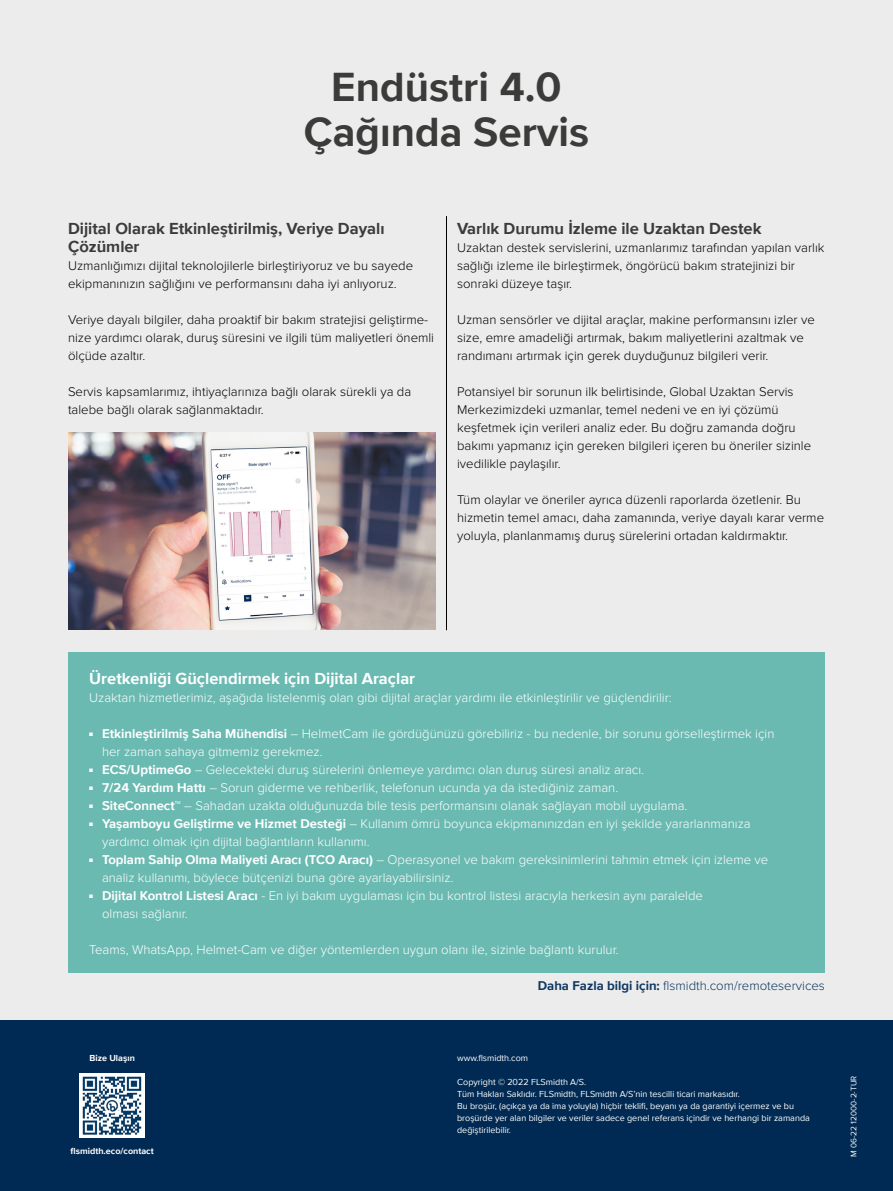
<style>
.page{position:relative;width:893px;height:1191px;background:#ececed}
.page>*{position:absolute;margin:0;border:0;box-sizing:border-box;transform-origin:0 0}
.t1{font:700 42px/45px "Proxima Nova";color:#3b3b3a;text-align:center}
.t2{font:700 16.5px/18px "Proxima Nova";color:#3b3b3a}
.t3{font:700 16.5px "Proxima Nova";color:#fff}
.t4{font:300 13.2px/18px "Proxima Nova";color:#000}
.t5{font:300 13.2px/18px "Proxima Nova";color:#fff}
.t6{font:300 13.2px "Proxima Nova";color:#0c3760}
.t7{font:9px/12px "Proxima Nova";color:#fff}
.t8{font:700 9px "Proxima Nova";color:#fff}
.t9{font:8.25px "Proxima Nova";color:#fff}
.s1{font-weight:700}
</style>
<div class="page">
<img style="left:68px;top:433px;width:368px;height:196px">
<hr style="left:446px;top:216px;width:1px;height:414px;background:#000">
<div style="left:0;top:1020px;width:893px;height:171px;background:#002a53"></div>
<div style="left:68px;top:652px;width:757px;height:320px;background:#6abab2"></div>
<img style="left:80px;top:1073px;width:65px;height:64px">
<h1 class="t1" style="left:304px;top:64px;width:287px">Endüstri 4.0<br>Çağında Servis</h1>
<p class="t2" style="left:68px;top:219px;width:318px">Dijital Olarak Etkinleştirilmiş, Veriye Dayalı<br>Çözümler</p>
<p class="t4" style="left:68px;top:257px;width:347px">Uzmanlığımızı dijital teknolojilerle birleştiriyoruz ve bu sayede ekipmanınızın sağlığını ve performansını daha iyi anlıyoruz.</p>
<p class="t4" style="left:68px;top:311px;width:368px">Veriye dayalı bilgiler, daha proaktif bir bakım stratejisi geliştirme&shy;nize yardımcı olarak, duruş süresini ve ilgili tüm maliyetleri önemli ölçüde azaltır.</p>
<p class="t4" style="left:68px;top:383px;width:345px">Servis kapsamlarımız, ihtiyaçlarınıza bağlı olarak sürekli ya da talebe bağlı olarak sağlanmaktadır.</p>
<p class="t2" style="left:457px;top:219px;width:306px">Varlık Durumu İzleme ile Uzaktan Destek</p>
<p class="t4" style="left:457px;top:239px;width:369px">Uzaktan destek servislerini, uzmanlarımız tarafından yapılan varlık sağlığı izleme ile birleştirmek, öngörücü bakım stratejinizi bir sonraki düzeye taşır.</p>
<p class="t4" style="left:457px;top:311px;width:359px">Uzman sensörler ve dijital araçlar, makine performansını izler ve size, emre amadeliği artırmak, bakım maliyetlerini azaltmak ve randımanı artırmak için gerek duyduğunuz bilgileri verir.</p>
<p class="t4" style="left:457px;top:383px;width:355px">Potansiyel bir sorunun ilk belirtisinde, Global Uzaktan Servis Merkezimizdeki uzmanlar, temel nedeni ve en iyi çözümü keşfetmek için verileri analiz eder. Bu doğru zamanda doğru bakımı yapmanız için gereken bilgileri içeren bu öneriler sizinle ivedilikle paylaşılır.</p>
<p class="t4" style="left:457px;top:491px;width:368px">Tüm olaylar ve öneriler ayrıca düzenli raporlarda özetlenir. Bu hizmetin temel amacı, daha zamanında, veriye dayalı karar verme yoluyla, planlanmamış duruş sürelerini ortadan kaldırmaktır.</p>
<p class="t3" style="left:89px;top:666px;width:327px">Üretkenliği Güçlendirmek için Dijital Araçlar</p>
<p class="t5" style="left:89px;top:689px;width:584px">Uzaktan hizmetlerimiz, aşağıda listelenmiş olan gibi dijital araçlar yardımı ile etkinleştirilir ve güçlendirilir:</p>
<p class="t5" style="left:102px;top:725px;width:674px;text-indent:-13px"><sup>■</sup> <span class="s1">Etkinleştirilmiş Saha Mühendisi</span> – HelmetCam ile gördüğünüzü görebiliriz - bu nedenle, bir sorunu görselleştirmek için her zaman sahaya gitmemiz gerekmez.</p>
<p class="t5" style="left:89px;top:761px;width:556px"><sup>■</sup> <span class="s1">ECS/UptimeGo</span> – Gelecekteki duruş sürelerini önlemeye yardımcı olan duruş süresi analiz aracı.</p>
<p class="t5" style="left:89px;top:779px;width:530px"><sup>■</sup> <span class="s1">7/24 Yardım Hattı</span> – Sorun giderme ve rehberlik, telefonun ucunda ya da istediğiniz zaman.</p>
<p class="t5" style="left:89px;top:797px;width:600px"><sup>■</sup> <span class="s1">SiteConnect™</span> – Sahadan uzakta olduğunuzda bile tesis performansını olanak sağlayan mobil uygulama.</p>
<p class="t5" style="left:102px;top:815px;width:650px;text-indent:-13px"><sup>■</sup> <span class="s1">Yaşamboyu Geliştirme ve Hizmet Desteği</span> – Kullanım ömrü boyunca ekipmanınızdan en iyi şekilde yararlanmanıza yardımcı olmak için dijital bağlantıların kullanımı.</p>
<p class="t5" style="left:102px;top:851px;width:668px;text-indent:-13px"><sup>■</sup> <span class="s1">Toplam Sahip Olma Maliyeti Aracı (TCO Aracı)</span> – Operasyonel ve bakım gereksinimlerini tahmin etmek için izleme ve analiz kullanımı, böylece bütçenizi buna göre ayarlayabilirsiniz.</p>
<p class="t5" style="left:102px;top:887px;width:602px;text-indent:-13px"><sup>■</sup> <span class="s1">Dijital Kontrol Listesi Aracı</span> - En iyi bakım uygulaması için bu kontrol listesi aracıyla herkesin aynı paralelde olması sağlanır.</p>
<p class="t5" style="left:89px;top:941px;width:531px">Teams, WhatsApp, Helmet-Cam ve diğer yöntemlerden uygun olanı ile, sizinle bağlantı kurulur.</p>
<p class="t6" style="left:538px;top:978px;width:289px"><span class="s1">Daha Fazla bilgi için:</span> flsmidth.com/remoteservices</p>
<p class="t8" style="left:90px;top:1051px;width:47px">Bize Ulaşın</p>
<p class="t8" style="left:71px;top:1144px;width:85px">flsmidth.eco/contact</p>
<p class="t7" style="left:457px;top:1051px;width:73px">www.flsmidth.com</p>
<p class="t7" style="left:457px;top:1076px;width:354px">Copyright © 2022 FLSmidth A/S.<br>Tüm Hakları Saklıdır. FLSmidth, FLSmidth A/S’nin tescilli ticari markasıdır.<br>Bu broşür, (açıkça ya da ima yoluyla) hiçbir teklifi, beyanı ya da garantiyi içermez ve bu broşürde yer alan bilgiler ve veriler sadece genel referans içindir ve herhangi bir zamanda değiştirilebilir.</p>
<p class="t9" style="left:847px;top:1156px;width:83px;rotate:-90deg">M 06-22 12000-2-TUR</p>
</div>
